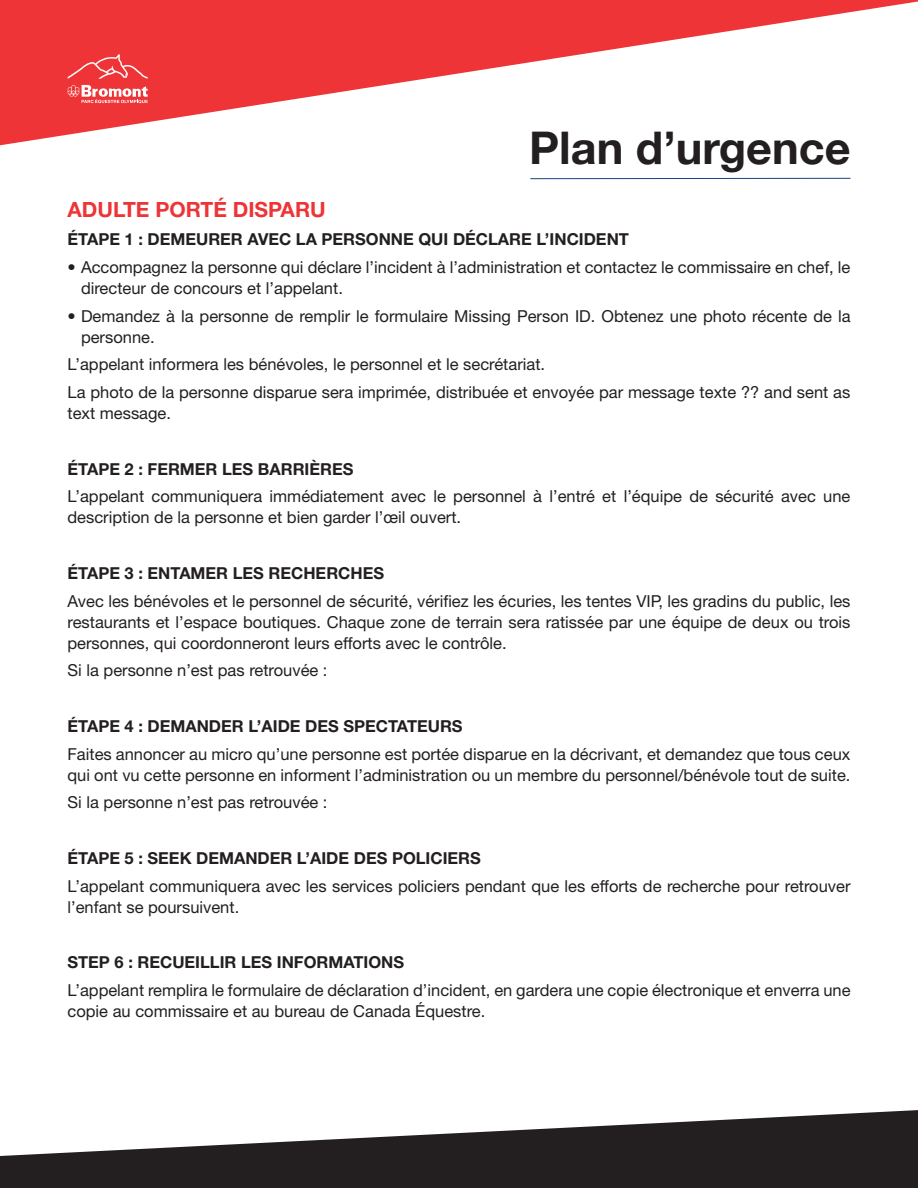
<style>
.page{position:relative;width:918px;height:1188px;background:#fff}
.page>*{position:absolute;margin:0;border:0;box-sizing:border-box;transform-origin:0 0}
.t1{font:700 45px "Helvetica Neue";color:#231f20}
.Texte_courant{font:700 21px "Helvetica Neue LT Std";color:#ee3436}
.Texte_courant-2{font:16.5px/21px "Helvetica Neue LT Std";color:#231f20}
.Texte_courant-3{font:700 16.5px "Helvetica Neue LT Std";color:#231f20}
</style>
<div class="page">
<svg style="left:0;top:0;width:918px;height:145px"></svg>
<svg style="left:0;top:1110px;width:918px;height:78px;fill:#231f20"></svg>
<svg style="left:68px;top:85px;width:80px;height:18px"></svg>
<svg style="left:68px;top:54px;width:80px;height:25px;background:#f04d4e"></svg>
<hr style="left:530px;top:178px;width:321px;height:1px;background:#18437c">
<p class="t1" style="left:529px;top:112px;width:323px">Plan d’urgence</p>
<p class="Texte_courant" style="left:68px;top:197px;width:260px">ADULTE PORTÉ DISPARU</p>
<p class="Texte_courant-3" style="left:68px;top:229px;width:563px">ÉTAPE 1 : DEMEURER AVEC LA PERSONNE QUI DÉCLARE L’INCIDENT</p>
<p class="Texte_courant-2" style="left:81px;top:256px;width:771px;text-indent:-14px">• Accompagnez la personne qui déclare l’incident à l’administration et contactez le commissaire en chef, le directeur de concours et l’appelant.</p>
<p class="Texte_courant-2" style="left:81px;top:305px;width:771px;text-indent:-14px">• Demandez à la personne de remplir le formulaire Missing Person ID. Obtenez une photo récente de la personne.</p>
<p class="Texte_courant-2" style="left:68px;top:354px;width:479px">L’appelant informera les bénévoles, le personnel et le secrétariat.</p>
<p class="Texte_courant-2" style="left:68px;top:382px;width:784px">La photo de la personne disparue sera imprimée, distribuée et envoyée par message texte ?? and sent as text message.</p>
<p class="Texte_courant-3" style="left:68px;top:459px;width:288px">ÉTAPE 2 : FERMER LES BARRIÈRES</p>
<p class="Texte_courant-2" style="left:68px;top:486px;width:784px">L’appelant communiquera immédiatement avec le personnel à l’entré et l’équipe de sécurité avec une description de la personne et bien garder l’œil ouvert.</p>
<p class="Texte_courant-3" style="left:68px;top:563px;width:318px">ÉTAPE 3 : ENTAMER LES RECHERCHES</p>
<p class="Texte_courant-2" style="left:68px;top:590px;width:785px;text-align:justify">Avec les bénévoles et le personnel de sécurité, vérifiez les écuries, les tentes VIP, les gradins du public, les restaurants et l’espace boutiques. Chaque zone de terrain sera ratissée par une équipe de deux ou trois personnes, qui coordonneront leurs efforts avec le contrôle.</p>
<p class="Texte_courant-2" style="left:68px;top:660px;width:262px">Si la personne n’est pas retrouvée :</p>
<p class="Texte_courant-3" style="left:68px;top:716px;width:397px">ÉTAPE 4 : DEMANDER L’AIDE DES SPECTATEURS</p>
<p class="Texte_courant-2" style="left:68px;top:743px;width:784px">Faites annoncer au micro qu’une personne est portée disparue en la décrivant, et demandez que tous ceux qui ont vu cette personne en informent l’administration ou un membre du personnel/bénévole tout de suite.</p>
<p class="Texte_courant-2" style="left:68px;top:792px;width:262px">Si la personne n’est pas retrouvée :</p>
<p class="Texte_courant-3" style="left:68px;top:848px;width:415px">ÉTAPE 5 : SEEK DEMANDER L’AIDE DES POLICIERS</p>
<p class="Texte_courant-2" style="left:68px;top:875px;width:785px">L’appelant communiquera avec les services policiers pendant que les efforts de recherche pour retrouver l’enfant se poursuivent.</p>
<p class="Texte_courant-3" style="left:68px;top:952px;width:338px">STEP 6 : RECUEILLIR LES INFORMATIONS</p>
<p class="Texte_courant-2" style="left:68px;top:979px;width:785px">L’appelant remplira le formulaire de déclaration d’incident, en gardera une copie électronique et enverra une copie au commissaire et au bureau de Canada Équestre.</p>
</div>
